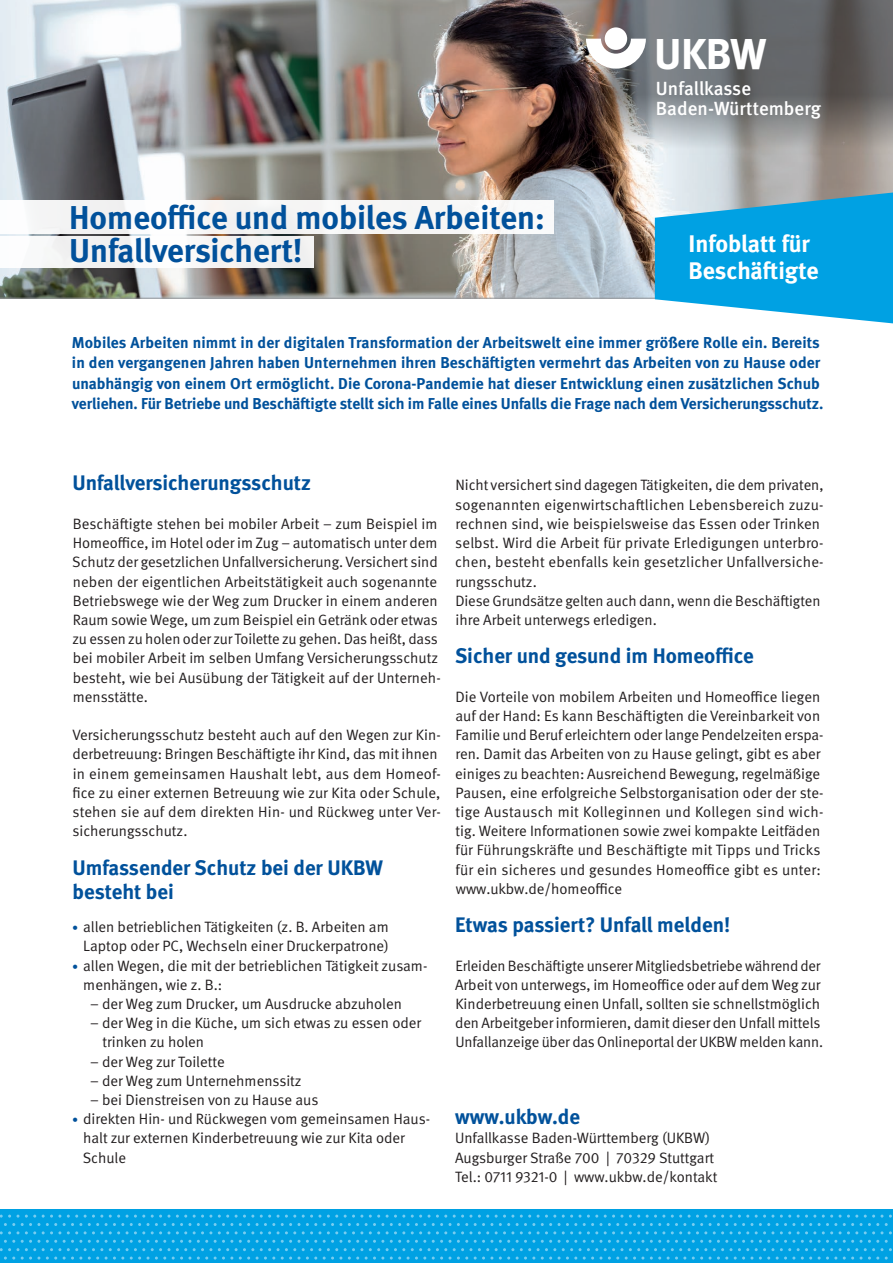
<style>
.page{position:relative;width:893px;height:1263px;background:#fff}
.page>*{position:absolute;margin:0;border:0;box-sizing:border-box;transform-origin:0 0}
.t1{font:700 43.2px "DGUV Meta";color:#fff}
.t2{font:700 33px/33px "DGUV Meta";color:#01519b}
.t3{font:700 24px/27px "DGUV Meta";letter-spacing:-.005em;color:#fff}
.t4{font:700 21px/24px "DGUV Meta";color:#01519b}
.t5{font:500 19.05px/20.4px "DGUV Meta";color:#fff}
.t6{font:700 15.75px/20.2px "DGUV Meta";letter-spacing:.005em;color:#01519b}
.t7{font:15px/19.2px "DGUV Meta";color:#231f20}
.s1{font-size:12px;color:#01519b}
</style>
<div class="page">
<img style="left:0;top:0;width:893px;height:298px">
<svg style="left:575px;top:0;width:318px;height:157px;background:#777676"></svg>
<svg style="left:655px;top:193px;width:238px;height:130px;background:#2aade3"></svg>
<svg style="left:586px;top:39px;width:60px;height:30px"></svg>
<div style="left:605px;top:27px;width:22px;height:23px;background:#fff;border-radius:50%"></div>
<div style="left:0;top:1209px;width:893px;height:54px;background:#00a1e3"></div>
<svg style="left:151px;top:1214px;width:19px;height:3px"></svg>
<svg style="left:176px;top:1214px;width:11px;height:3px"></svg>
<svg style="left:193px;top:1214px;width:19px;height:3px"></svg>
<svg style="left:218px;top:1214px;width:11px;height:3px"></svg>
<svg style="left:235px;top:1214px;width:19px;height:3px"></svg>
<svg style="left:260px;top:1214px;width:11px;height:3px"></svg>
<svg style="left:277px;top:1214px;width:19px;height:3px"></svg>
<svg style="left:302px;top:1214px;width:19px;height:3px"></svg>
<svg style="left:327px;top:1214px;width:11px;height:3px"></svg>
<svg style="left:344px;top:1214px;width:19px;height:3px"></svg>
<svg style="left:369px;top:1214px;width:11px;height:3px"></svg>
<svg style="left:386px;top:1214px;width:19px;height:3px"></svg>
<svg style="left:411px;top:1214px;width:11px;height:3px"></svg>
<svg style="left:428px;top:1214px;width:19px;height:3px"></svg>
<svg style="left:453px;top:1214px;width:19px;height:3px"></svg>
<svg style="left:478px;top:1214px;width:11px;height:3px"></svg>
<svg style="left:495px;top:1214px;width:19px;height:3px"></svg>
<svg style="left:520px;top:1214px;width:11px;height:3px"></svg>
<svg style="left:537px;top:1214px;width:19px;height:3px"></svg>
<svg style="left:562px;top:1214px;width:19px;height:3px"></svg>
<svg style="left:587px;top:1214px;width:11px;height:3px"></svg>
<svg style="left:604px;top:1214px;width:19px;height:3px"></svg>
<svg style="left:629px;top:1214px;width:11px;height:3px"></svg>
<svg style="left:646px;top:1214px;width:19px;height:3px"></svg>
<svg style="left:671px;top:1214px;width:11px;height:3px"></svg>
<svg style="left:688px;top:1214px;width:19px;height:3px"></svg>
<svg style="left:713px;top:1214px;width:19px;height:3px"></svg>
<svg style="left:738px;top:1214px;width:11px;height:3px"></svg>
<svg style="left:755px;top:1214px;width:19px;height:3px"></svg>
<svg style="left:780px;top:1214px;width:11px;height:3px"></svg>
<svg style="left:797px;top:1214px;width:19px;height:3px"></svg>
<svg style="left:822px;top:1214px;width:11px;height:3px"></svg>
<svg style="left:839px;top:1214px;width:19px;height:3px"></svg>
<svg style="left:864px;top:1214px;width:19px;height:3px"></svg>
<svg style="left:0;top:1214px;width:19px;height:3px"></svg>
<svg style="left:25px;top:1214px;width:11px;height:3px"></svg>
<svg style="left:42px;top:1214px;width:19px;height:3px"></svg>
<svg style="left:67px;top:1214px;width:11px;height:3px"></svg>
<svg style="left:84px;top:1214px;width:19px;height:3px"></svg>
<svg style="left:109px;top:1214px;width:11px;height:3px"></svg>
<svg style="left:126px;top:1214px;width:19px;height:3px"></svg>
<svg style="left:0;top:1223px;width:892px;height:11px"></svg>
<svg style="left:0;top:1240px;width:892px;height:19px"></svg>
<div style="left:0;top:201px;width:554px;height:33px;background:#f6f5f5"></div>
<div style="left:0;top:237px;width:313px;height:31px;background:#f5f4f3"></div>
<h1 class="t1" style="left:654px;top:29px;width:114px">UKBW</h1>
<h2 class="t2" style="left:69px;top:202px;width:477px">Homeoffice und mobiles Arbeiten:<br>Unfallversichert!</h2>
<p class="t5" style="left:656px;top:79px;width:167px">Unfallkasse<br>Baden-Württemberg</p>
<h3 class="t3" style="left:688px;top:231px;width:132px">Infoblatt für<br>Beschäftigte</h3>
<p class="t6" style="left:72px;top:333px;width:753px">Mobiles Arbeiten nimmt in der digitalen Transformation der Arbeitswelt eine immer größere Rolle ein. Bereits in den vergangenen Jahren haben Unternehmen ihren Beschäftigten vermehrt das Arbeiten von zu Hause oder unabhängig von einem Ort ermöglicht. Die Corona-Pandemie hat dieser Entwicklung einen zusätzlichen Schub verliehen. Für Betriebe und Beschäftigte stellt sich im Falle eines Unfalls die Frage nach dem Versicherungsschutz.</p>
<h3 class="t4" style="left:72px;top:472px;width:240px">Unfallversicherungsschutz</h3>
<p class="t7" style="left:72px;top:514px;width:370px">Beschäftigte stehen bei mobiler Arbeit – zum Beispiel im Homeoffice, im Hotel oder im Zug – automatisch unter dem Schutz der gesetzlichen Unfallversicherung. Versichert sind neben der eigentlichen Arbeitstätigkeit auch sogenannte Betriebswege wie der Weg zum Drucker in einem anderen Raum sowie Wege, um zum Beispiel ein Getränk oder etwas zu essen zu holen oder zur Toilette zu gehen. Das heißt, dass bei mobiler Arbeit im selben Umfang Versicherungsschutz besteht, wie bei Ausübung der Tätigkeit auf der Unterneh&shy;mensstätte.</p>
<p class="t7" style="left:72px;top:726px;width:370px">Versicherungsschutz besteht auch auf den Wegen zur Kin&shy;derbetreuung: Bringen Beschäftigte ihr Kind, das mit ihnen in einem gemeinsamen Haushalt lebt, aus dem Homeof&shy;fice zu einer externen Betreuung wie zur Kita oder Schule, stehen sie auf dem direkten Hin- und Rückweg unter Ver&shy;sicherungsschutz.</p>
<h3 class="t4" style="left:72px;top:856px;width:312px">Umfassender Schutz bei der UKBW besteht bei</h3>
<p class="t7" style="left:72px;top:918px;width:318px;text-align:right"><span class="s1">•</span> allen betrieblichen Tätigkeiten (z. B. Arbeiten am<br>Laptop oder PC, Wechseln einer Druckerpatrone)</p>
<p class="t7" style="left:83px;top:956px;width:346px;text-indent:-11px"><span class="s1">•</span> allen Wegen, die mit der betrieblichen Tätigkeit zusam&shy;menhängen, wie z. B.:</p>
<p class="t7" style="left:90px;top:994px;width:313px">– der Weg zum Drucker, um Ausdrucke abzuholen</p>
<p class="t7" style="left:103px;top:1014px;width:320px;text-indent:-13px">– der Weg in die Küche, um sich etwas zu essen oder trinken zu holen</p>
<p class="t7" style="left:90px;top:1052px;width:136px">– der Weg zur Toilette</p>
<p class="t7" style="left:90px;top:1071px;width:213px">– der Weg zum Unternehmenssitz</p>
<p class="t7" style="left:90px;top:1090px;width:230px">– bei Dienstreisen von zu Hause aus</p>
<p class="t7" style="left:83px;top:1110px;width:349px;text-indent:-11px"><span class="s1">•</span> direkten Hin- und Rückwegen vom gemeinsamen Haus&shy;halt zur externen Kinderbetreuung wie zur Kita oder<br>Schule</p>
<p class="t7" style="left:455px;top:476px;width:370px">Nicht versichert sind dagegen Tätigkeiten, die dem privaten, sogenannten eigenwirtschaftlichen Lebensbereich zuzu&shy;rechnen sind, wie beispielsweise das Essen oder Trinken selbst. Wird die Arbeit für private Erledigungen unterbro&shy;chen, besteht ebenfalls kein gesetzlicher Unfallversiche&shy;rungsschutz.<br>Diese Grundsätze gelten auch dann, wenn die Beschäftigten ihre Arbeit unterwegs erledigen.</p>
<h3 class="t4" style="left:455px;top:645px;width:300px">Sicher und gesund im Homeoffice</h3>
<p class="t7" style="left:455px;top:687px;width:370px">Die Vorteile von mobilem Arbeiten und Homeoffice liegen auf der Hand: Es kann Beschäftigten die Vereinbarkeit von Familie und Beruf erleichtern oder lange Pendelzeiten erspa&shy;ren. Damit das Arbeiten von zu Hause gelingt, gibt es aber einiges zu beachten: Ausreichend Bewegung, regelmäßige Pausen, eine erfolgreiche Selbstorganisation oder der ste&shy;tige Austausch mit Kolleginnen und Kollegen sind wich&shy;tig. Weitere Informationen sowie zwei kompakte Leitfäden für Führungskräfte und Beschäftigte mit Tipps und Tricks für ein sicheres und gesundes Homeoffice gibt es unter: www.ukbw.de/homeoffice</p>
<h3 class="t4" style="left:455px;top:913px;width:276px">Etwas passiert? Unfall melden!</h3>
<p class="t7" style="left:455px;top:956px;width:370px">Erleiden Beschäftigte unserer Mitgliedsbetriebe während der Arbeit von unterwegs, im Homeoffice oder auf dem Weg zur Kinderbetreuung einen Unfall, sollten sie schnellstmöglich den Arbeitgeber informieren, damit dieser den Unfall mittels Unfallanzeige über das Onlineportal der UKBW melden kann.</p>
<h3 class="t4" style="left:455px;top:1105px;width:127px">www.ukbw.de</h3>
<p class="t7" style="left:455px;top:1129px;width:264px">Unfallkasse Baden-Württemberg (UKBW)<br>Augsburger Straße 700 | 70329 Stuttgart<br>Tel.: 0711 9321-0 | www.ukbw.de/kontakt</p>
</div>
